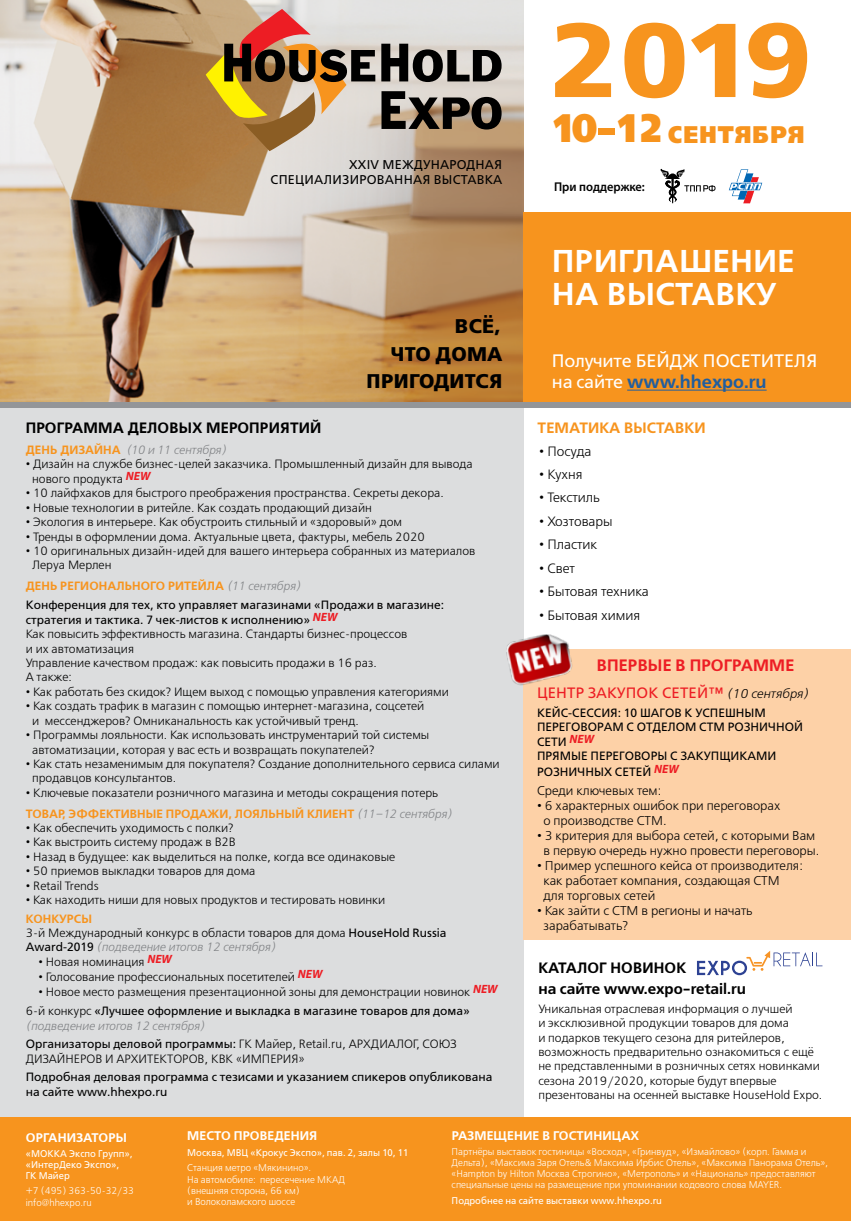
<style>
.page{position:relative;width:851px;height:1221px;background:#fff}
.page>*{position:absolute;margin:0;border:0;box-sizing:border-box;transform-origin:0 0}
.t1{font:700 104.4px "Free Set";color:#f7941e;scale:1.06 1}
.t2{font:600 31.5px/33px "Free Set";letter-spacing:.02em;color:#fff}
.t3{font:800 24px "Free Set";letter-spacing:.06em;color:#f7941e;scale:.88 1}
.t4{font:700 19.8px/27.8px "Free Set";letter-spacing:.02em;color:#000;text-align:right}
.t5{font:18px/21.6px "Free Set";color:#fff}
.t6{font:600 16.5px "Free Set";letter-spacing:.01em;color:#ed1d24}
.t7{font:600 15px/21px "Free Set";letter-spacing:.01em;color:#000}
.t8{font:15px "Free Set";letter-spacing:.01em;color:#ed1d24}
.t9{font:600 15px "Free Set";letter-spacing:.01em;color:#f7941e}
.t10{font:300 13.5px "Free Set";color:#000}
.t11{font:300 12.75px/15px "Free Set";color:#000}
.t12{font:12.75px/15.3px "Free Set";letter-spacing:.02em;color:#000;text-align:right}
.t13{font:600 12.75px "Myriad Pro";color:#000}
.t14{font:600 12.6px "Free Set";letter-spacing:.01em;color:#fff}
.t15{font:300 12px/14.4px "Free Set";color:#000}
.t16{font:12px/14.7px "Free Set";color:#000}
.t17{font:italic 300 12px "Free Set";color:#808285}
.t18{font:300 9.75px/11.1px "Free Set";color:#fff}
.t19{font:9.75px/11.1px "Free Set";color:#fff}
.s1{font-size:39.75px}
.s2{font-weight:600;color:#215e9e}
.s3{font-weight:600;font-style:normal;color:#f7941e}
.s4{font-weight:600;color:#f7941e}
.s5{font-weight:300;font-style:italic;color:#808285}
.s6{font-weight:400}
.s7{font-style:italic;color:#808285}
.s8{font-weight:300;font-style:italic;font-size:12.75px;color:#000}
</style>
<div class="page">
<div style="left:0;top:408px;width:523px;height:709px;background:#dcddde"></div>
<img style="left:0;top:0;width:523px;height:403px">
<div style="left:523px;top:212px;width:327px;height:193px;background:#f7941e"></div>
<div style="left:523px;top:649px;width:327px;height:290px;background:#fdd1a7"></div>
<div style="left:0;top:403px;width:850px;height:5px;background:#939598"></div>
<hr style="left:627px;top:389px;width:139px;height:1px;background:#215e9e">
<div style="left:0;top:1117px;width:850px;height:103px;background:#f7941e"></div>
<svg style="left:206px;top:9px;width:169px;height:142px;background:#b5946e"></svg>
<svg style="left:381px;top:44px;width:120px;height:38px;background:#6b6865"></svg>
<svg style="left:381px;top:91px;width:120px;height:38px;background:#655c53"></svg>
<svg style="left:729px;top:169px;width:33px;height:34px"></svg>
<svg style="left:660px;top:169px;width:55px;height:35px"></svg>
<svg style="left:697px;top:951px;width:125px;height:24px"></svg>
<img style="left:506px;top:634px;width:67px;height:52px">
<p class="t12" style="left:270px;top:157px;width:233px">XXIV МЕЖДУНАРОДНАЯ<br>СПЕЦИАЛИЗИРОВАННАЯ ВЫСТАВКА</p>
<h3 class="t4" style="left:366px;top:312px;width:137px">ВСЁ,<br>ЧТО ДОМА<br>ПРИГОДИТСЯ</h3>
<h1 class="t1" style="left:550px;top:-1px;width:248px">2019</h1>
<h3 class="t3" style="left:549px;top:119px;width:291px"><span class="s1">10-12</span> СЕНТЯБРЯ</h3>
<p class="t13" style="left:554px;top:178px;width:92px">При поддержке:</p>
<h2 class="t2" style="left:552px;top:246px;width:244px">ПРИГЛАШЕНИЕ<br>НА ВЫСТАВКУ</h2>
<h3 class="t5" style="left:552px;top:349px;width:267px">Получите БЕЙДЖ ПОСЕТИТЕЛЯ на сайте <span class="s2">www.hhexpo.ru</span></h3>
<p class="t7" style="left:26px;top:417px;width:297px">ПРОГРАММА ДЕЛОВЫХ МЕРОПРИЯТИЙ</p>
<p class="t17" style="left:26px;top:442px;width:202px"><span class="s3">ДЕНЬ ДИЗАЙНА</span> (10 и 11 сентября)</p>
<p class="t15" style="left:32px;top:456px;width:442px;line-height:15px;text-indent:-6px">• Дизайн на службе бизнес-целей заказчика. Промышленный дизайн для вывода нового продукта <sup>NEW</sup></p>
<p class="t15" style="left:26px;top:486px;width:419px">• 10 лайфхаков для быстрого преображения пространства. Секреты декора.</p>
<p class="t15" style="left:26px;top:500px;width:347px">• Новые технологии в ритейле. Как создать продающий дизайн</p>
<p class="t15" style="left:26px;top:515px;width:378px">• Экология в интерьере. Как обустроить стильный и «здоровый» дом</p>
<p class="t15" style="left:26px;top:529px;width:400px">• Тренды в оформлении дома. Актуальные цвета, фактуры, мебель 2020</p>
<p class="t15" style="left:32px;top:544px;width:444px;text-indent:-6px">• 10 оригинальных дизайн-идей для вашего интерьера собранных из материалов<br>Леруа Мерлен</p>
<p class="t16" style="left:26px;top:576px;width:420px;line-height:18.6px"><span class="s4">ДЕНЬ РЕГИОНАЛЬНОГО РИТЕЙЛА</span> <span class="s5">(11 сентября)<br></span>Конференция для тех, кто управляет магазинами «Продажи в магазине:</p>
<p class="t15" style="left:26px;top:612px;width:383px"><span class="s6">стратегия и тактика. 7 чек-листов к исполнению»</span> <sup>NEW<br></sup>Как повысить эффективность магазина. Стандарты бизнес-процессов и их автоматизация<br>Управление качеством продаж: как повысить продажи в 16 раз.<br>А также:</p>
<p class="t15" style="left:26px;top:684px;width:424px">• Как работать без скидок? Ищем выход с помощью управления категориями</p>
<p class="t15" style="left:32px;top:699px;width:393px;text-indent:-6px">• Как создать трафик в магазин с помощью интернет-магазина, соцсетей и мессенджеров? Омниканальность как устойчивый тренд.</p>
<p class="t15" style="left:32px;top:728px;width:398px;text-indent:-6px">• Программы лояльности. Как использовать инструментарий той системы автоматизации, которая у вас есть и возвращать покупателей?</p>
<p class="t15" style="left:32px;top:756px;width:469px;text-indent:-6px">• Как стать незаменимым для покупателя? Создание дополнительного сервиса силами продавцов консультантов.</p>
<p class="t15" style="left:26px;top:782px;width:427px;line-height:20.9px">• Ключевые показатели розничного магазина и методы сокращения потерь<br><span class="s4">ТОВАР, ЭФФЕКТИВНЫЕ ПРОДАЖИ, ЛОЯЛЬНЫЙ КЛИЕНТ</span> <span class="s7">(11–12 сентября)</span></p>
<p class="t15" style="left:26px;top:820px;width:209px">• Как обеспечить уходимость с полки?</p>
<p class="t15" style="left:26px;top:835px;width:211px">• Как выстроить систему продаж в B2B</p>
<p class="t15" style="left:26px;top:849px;width:371px">• Назад в будущее: как выделиться на полке, когда все одинаковые</p>
<p class="t15" style="left:26px;top:864px;width:231px">• 50 приемов выкладки товаров для дома</p>
<p class="t15" style="left:26px;top:878px;width:74px">• Retail Trends</p>
<p class="t15" style="left:26px;top:892px;width:361px">• Как находить ниши для новых продуктов и тестировать новинки</p>
<p class="t15" style="left:26px;top:911px;width:422px"><span class="s4">КОНКУРСЫ<br></span>3-й Международный конкурс в области товаров для дома <span class="s6">HouseHold Russia<br>Award-2019</span> <span class="s7">(подведение итогов 12 сентября)</span></p>
<p class="t15" style="left:39px;top:955px;width:135px">• Новая номинация <sup>NEW</sup></p>
<p class="t15" style="left:39px;top:970px;width:285px">• Голосование профессиональных посетителей <sup>NEW</sup></p>
<p class="t15" style="left:26px;top:983px;width:473px;line-height:18.6px;text-indent:13px">• Новое место размещения презентационной зоны для демонстрации новинок <sup>NEW<br></sup>6-й конкурс <span class="s6">«Лучшее оформление и выкладка в магазине товаров для дома»</span></p>
<p class="t15" style="left:26px;top:1016px;width:432px;line-height:18.6px"><span class="s7">(подведение итогов 12 сентября)<br></span><span class="s6">Организаторы деловой программы:</span> ГК Майер, Retail.ru, АРХДИАЛОГ, СОЮЗ</p>
<p class="t15" style="left:26px;top:1051px;width:280px">ДИЗАЙНЕРОВ И АРХИТЕКТОРОВ, КВК «ИМПЕРИЯ»</p>
<p class="t16" style="left:26px;top:1069px;width:468px">Подробная деловая программа с тезисами и указанием спикеров опубликована на сайте www.hhexpo.ru</p>
<p class="t14" style="left:187px;top:1128px;width:131px">МЕСТО ПРОВЕДЕНИЯ</p>
<p class="t19" style="left:187px;top:1146px;width:222px">Москва, МВЦ «Крокус Экспо», пав. 2, залы 10, 11</p>
<p class="t18" style="left:187px;top:1162px;width:159px">Станция метро «Мякинино».<br>На автомобиле: пересечение МКАД (внешняя сторона, 66 км)<br>и Волоколамского шоссе</p>
<p class="t9" style="left:537px;top:418px;width:169px">ТЕМАТИКА ВЫСТАВКИ</p>
<p class="t10" style="left:539px;top:443px;width:54px">• Посуда</p>
<p class="t10" style="left:539px;top:466px;width:45px">• Кухня</p>
<p class="t10" style="left:539px;top:490px;width:62px">• Текстиль</p>
<p class="t10" style="left:539px;top:513px;width:75px">• Хозтовары</p>
<p class="t10" style="left:539px;top:537px;width:60px">• Пластик</p>
<p class="t10" style="left:539px;top:560px;width:37px">• Свет</p>
<p class="t10" style="left:539px;top:583px;width:111px">• Бытовая техника</p>
<p class="t10" style="left:539px;top:607px;width:103px">• Бытовая химия</p>
<h3 class="t6" style="left:596px;top:656px;width:199px">ВПЕРВЫЕ В ПРОГРАММЕ</h3>
<p class="t8" style="left:537px;top:684px;width:273px">ЦЕНТР ЗАКУПОК СЕТЕЙ™ <span class="s8">(10 сентября)</span></p>
<p class="t16" style="left:537px;top:705px;width:267px">КЕЙС-СЕССИЯ: 10 ШАГОВ К УСПЕШНЫМ<br>ПЕРЕГОВОРАМ С ОТДЕЛОМ СТМ РОЗНИЧНОЙ<br>СЕТИ <sup>NEW<br></sup>ПРЯМЫЕ ПЕРЕГОВОРЫ С ЗАКУПЩИКАМИ<br>РОЗНИЧНЫХ СЕТЕЙ <sup>NEW</sup></p>
<p class="t11" style="left:537px;top:783px;width:126px">Среди ключевых тем:</p>
<p class="t11" style="left:543px;top:798px;width:238px;text-indent:-6px">• 6 характерных ошибок при переговорах о производстве СТМ.</p>
<p class="t11" style="left:537px;top:828px;width:284px;text-align:center">• 3 критерия для выбора сетей, с которыми Вам в первую очередь нужно провести переговоры.</p>
<p class="t11" style="left:543px;top:858px;width:261px;text-indent:-6px">• Пример успешного кейса от производителя: как работает компания, создающая СТМ для торговых сетей</p>
<p class="t11" style="left:543px;top:903px;width:211px;text-indent:-6px">• Как зайти с СТМ в регионы и начать зарабатывать?</p>
<p class="t7" style="left:538px;top:957px;width:209px">КАТАЛОГ НОВИНОК<br>на сайте www.expo-retail.ru</p>
<p class="t15" style="left:538px;top:1001px;width:285px">Уникальная отраслевая информация о лучшей<br>и эксклюзивной продукции товаров для дома<br>и подарков текущего сезона для ритейлеров, возможность предварительно ознакомиться с ещё не представленными в розничных сетях новинками сезона 2019/2020, которые будут впервые презентованы на осенней выставке HouseHold Expo.</p>
<p class="t14" style="left:451px;top:1127px;width:189px">РАЗМЕЩЕНИЕ В ГОСТИНИЦАХ</p>
<p class="t18" style="left:451px;top:1146px;width:378px">Партнёры выставок гостиницы «Восход», «Гринвуд», «Измайлово» (корп. Гамма и Дельта), «Максима Заря Отель&amp; Максима Ирбис Отель», «Максима Панорама Отель», «Hampton by Hilton Москва Строгино», «Метрополь» и «Националь» предоставляют специальные цены на размещение при упоминании кодового слова MAYER.</p>
<p class="t19" style="left:451px;top:1194px;width:212px">Подробнее на сайте выставки www.hhexpo.ru</p>
<p class="t14" style="left:26px;top:1129px;width:103px">ОРГАНИЗАТОРЫ</p>
<p class="t19" style="left:26px;top:1147px;width:108px">«МОККА Экспо Групп», «ИнтерДеко Экспо»,<br>ГК Майер</p>
<p class="t18" style="left:26px;top:1185px;width:110px">+7 (495) 363-50-32/33 info@hhexpo.ru</p>
</div>
